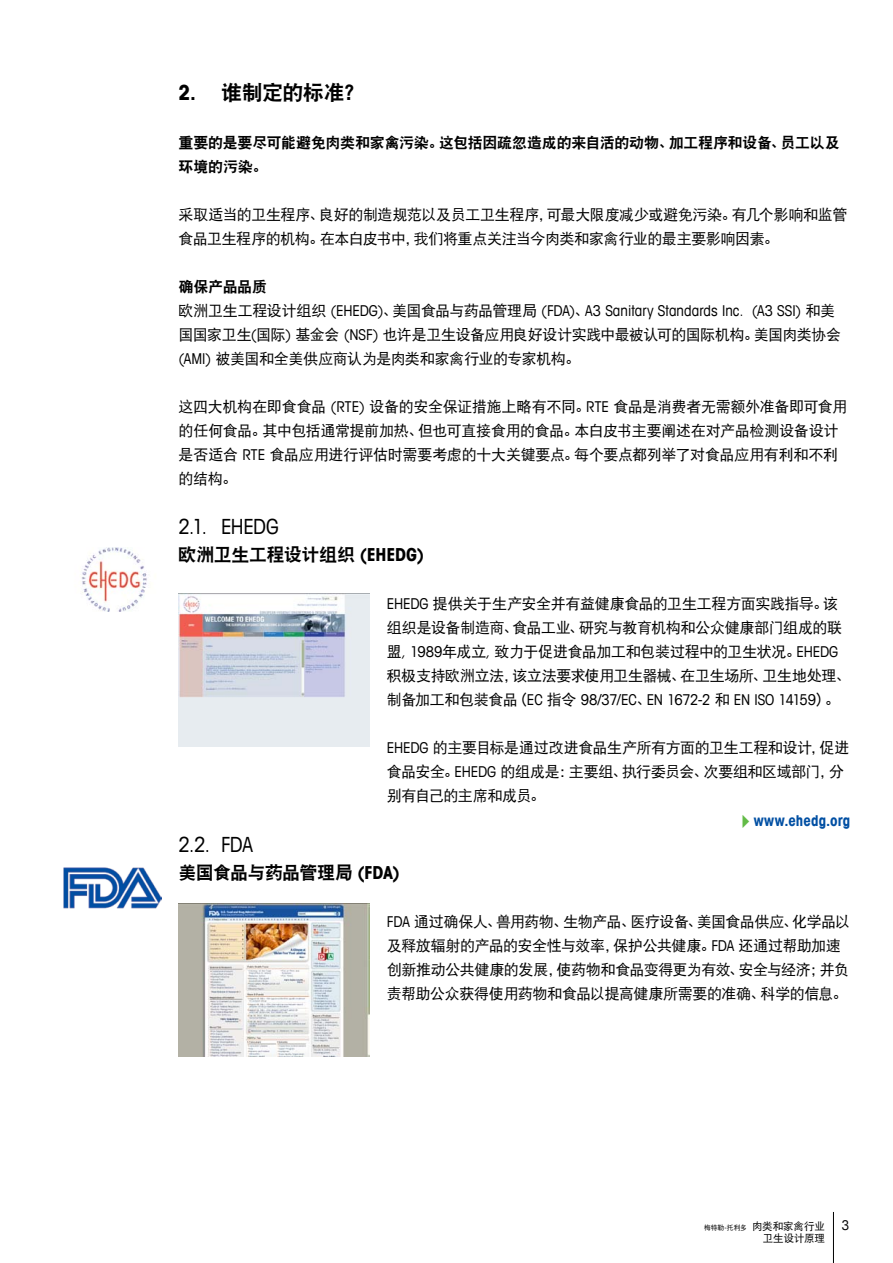
<style>
.page{position:relative;width:893px;height:1263px;background:#fff}
.page>*{position:absolute;margin:0;border:0;box-sizing:border-box;transform-origin:0 0}
.t1{font:condensed 21px "Avant Garde Com";letter-spacing:-.02em;color:#000}
.t2{font:21px "DFP Hei W9";letter-spacing:-.025em;color:#000}
.t3{font:18px "DFP Hei W9";letter-spacing:-.025em;color:#000}
.t4{font:15px/24px "DFP Hei W5";letter-spacing:-.025em;color:#000}
.t5{font:condensed 15px "Avant Garde Com";color:#000}
.t6{font:15px/24px "DFP Hei W9";letter-spacing:-.02em;color:#000}
.t7{font:condensed 15px "Avant Garde Com";letter-spacing:-.025em;color:#000}
.t8{font:700 condensed 15px "Avant Garde Com";letter-spacing:.01em;color:#004fa3}
.t9{font:condensed 13.5px "Avant Garde Com";color:#000}
.t10{font:10.5px "DFP Hei W5";letter-spacing:-.01em;color:#000}
.s1{font-family:"Avant Garde Com";font-weight:700;font-stretch:condensed}
.s2{font-family:"DFP Hei W5";font-stretch:normal}
.s3{font-family:"Avant Garde Com";font-stretch:condensed}
.s4{color:#62bb46}
.s5{font-size:6.75px}
.s6{font-family:"Avant Garde Com";font-stretch:condensed;font-size:6.75px}
</style>
<div class="page">
<hr style="left:833px;top:1212px;width:1px;height:51px;background:#000">
<img style="left:81px;top:548px;width:66px;height:63px">
<img style="left:179px;top:593px;width:191px;height:153px">
<img style="left:64px;top:867px;width:98px;height:41px">
<img style="left:179px;top:904px;width:191px;height:153px">
<h1 class="t2" style="left:179px;top:81px;width:188px"><span class="s1">2.</span> 谁制定的标准？</h1>
<p class="t6" style="left:179px;top:131px;width:663px">重要的是要尽可能避免肉类和家禽污染。这包括因疏忽造成的来自活的动物、加工程序和设备、员工以及环境的污染。</p>
<p class="t4" style="left:179px;top:203px;width:670px">采取适当的卫生程序、良好的制造规范以及员工卫生程序，可最大限度减少或避免污染。有几个影响和监管食品卫生程序的机构。在本白皮书中，我们将重点关注当今肉类和家禽行业的最主要影响因素。</p>
<p class="t6" style="left:179px;top:275px;width:90px">确保产品品质</p>
<p class="t5" style="left:179px;top:302px;width:658px"><span class="s2">欧洲卫生工程设计组织</span> (EHEDG)<span class="s2">、美国食品与药品管理局</span> (FDA)<span class="s2">、</span>A3 Sanitary Standards Inc. (A3 SSI) <span class="s2">和美</span></p>
<p class="t4" style="left:179px;top:323px;width:664px">国国家卫生<span class="s3">(</span>国际<span class="s3">)</span> 基金会 <span class="s3">(NSF)</span> 也许是卫生设备应用良好设计实践中最被认可的国际机构。美国肉类协会<span class="s3">(AMI)</span> 被美国和全美供应商认为是肉类和家禽行业的专家机构。</p>
<p class="t4" style="left:179px;top:395px;width:670px">这四大机构在即食食品 <span class="s3">(RTE)</span> 设备的安全保证措施上略有不同。<span class="s3">RTE</span> 食品是消费者无需额外准备即可食用的任何食品。其中包括通常提前加热、但也可直接食用的食品。本白皮书主要阐述在对产品检测设备设计是否适合 <span class="s3">RTE</span> 食品应用进行评估时需要考虑的十大关键要点。每个要点都列举了对食品应用有利和不利的结构。</p>
<h1 class="t1" style="left:179px;top:513px;width:102px">2.1. EHEDG</h1>
<p class="t3" style="left:179px;top:545px;width:247px">欧洲卫生工程设计组织 <span class="s1">(EHEDG)</span></p>
<p class="t4" style="left:387px;top:591px;width:465px"><span class="s3">EHEDG</span> 提供关于生产安全并有益健康食品的卫生工程方面实践指导。该组织是设备制造商、食品工业、研究与教育机构和公众健康部门组成的联盟<span class="s3">, 1989</span>年成立<span class="s3">,</span> 致力于促进食品加工和包装过程中的卫生状况。<span class="s3">EHEDG</span>积极支持欧洲立法，该立法要求使用卫生器械、在卫生场所、卫生地处理、</p>
<p class="t7" style="left:387px;top:690px;width:454px"><span class="s2">制备加工和包装食品（</span>EC <span class="s2">指令</span> 98/37/EC<span class="s2">、</span>EN 1672-2 <span class="s2">和</span> EN ISO 14159<span class="s2">）。</span></p>
<p class="t4" style="left:387px;top:735px;width:464px"><span class="s3">EHEDG</span> 的主要目标是通过改进食品生产所有方面的卫生工程和设计，促进食品安全。<span class="s3">EHEDG</span> 的组成是：主要组、执行委员会、次要组和区域部门，分别有自己的主席和成员。</p>
<p class="t8" style="left:735px;top:811px;width:117px"><span class="s4">✔</span>www.ehedg.org</p>
<h1 class="t1" style="left:179px;top:831px;width:76px">2.2. FDA</h1>
<p class="t3" style="left:179px;top:862px;width:222px">美国食品与药品管理局 <span class="s1">(FDA)</span></p>
<p class="t4" style="left:387px;top:909px;width:465px"><span class="s3">FDA</span> 通过确保人、兽用药物、生物产品、医疗设备、美国食品供应、化学品以及释放辐射的产品的安全性与效率，保护公共健康。<span class="s3">FDA</span> 还通过帮助加速创新推动公共健康的发展，使药物和食品变得更为有效、安全与经济；并负责帮助公众获得使用药物和食品以提高健康所需要的准确、科学的信息。</p>
<p class="t10" style="left:704px;top:1220px;width:122px"><span class="s5">梅特勒</span><span class="s6">-</span><span class="s5">托利多</span> 肉类和家禽行业</p>
<p class="t9" style="left:842px;top:1217px;width:9px">3</p>
<p class="t10" style="left:763px;top:1233px;width:64px">卫生设计原理</p>
</div>
